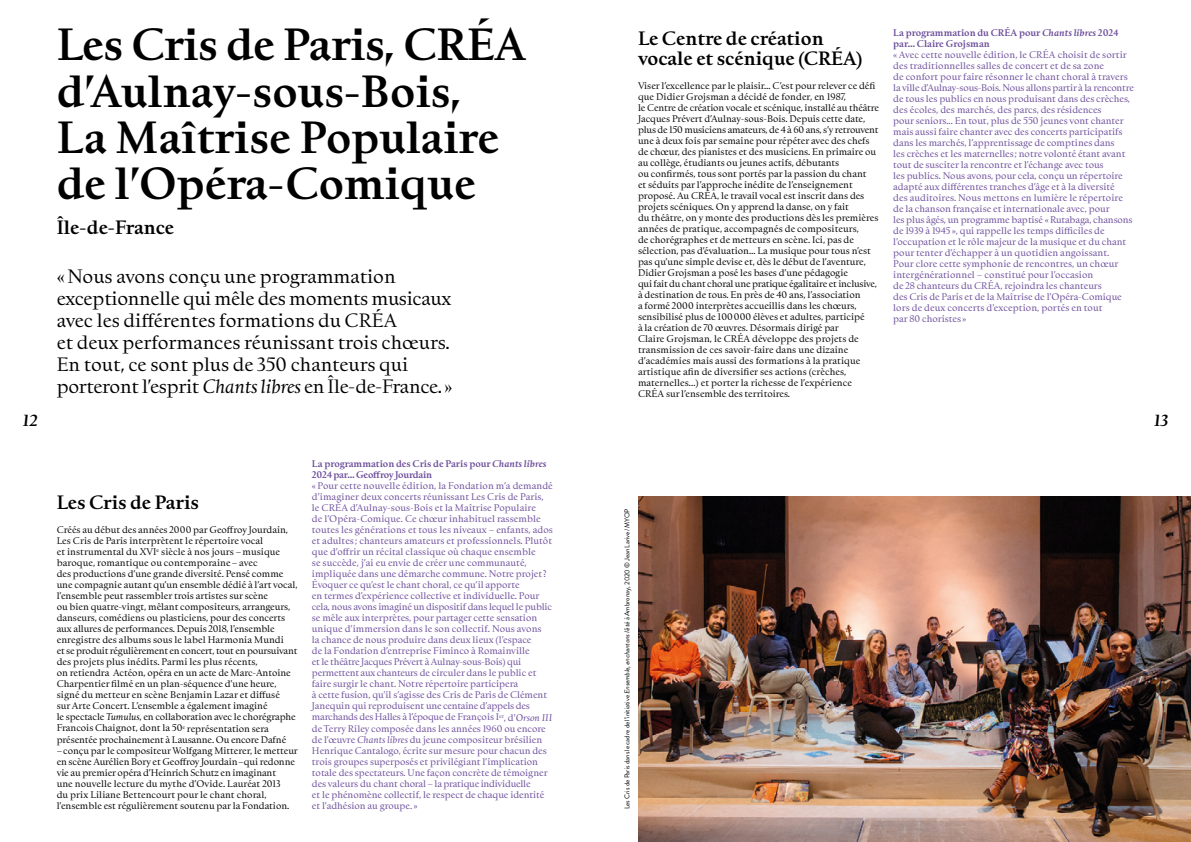
<style>
.page{position:relative;width:1191px;height:842px;background:#fff}
.page>*{position:absolute;margin:0;border:0;box-sizing:border-box;transform-origin:0 0}
.t1{font:700 42px/46.2px "Kernevel";color:#000}
.t2{font:18px/22px "Kernevel";color:#000}
.t3{font:700 18px/19.8px "Kernevel";color:#000}
.t4{font:italic 700 15px "Kernevel";color:#000}
.t5{font:9px/11px "Kernevel";color:#000}
.t6{font:9px/11px "Kernevel";color:#6b4c9a}
.t7{font:700 9px/11px "Kernevel";color:#6b4c9a}
.t8{font:7px "Brandon Grotesque";letter-spacing:-.01em;color:#000}
.s1{font-style:italic}
</style>
<div class="page">
<img style="left:638px;top:496px;width:553px;height:346px">
<h1 class="t1" style="left:57px;top:18px;width:471px">Les Cris de Paris, CRÉA d’Aulnay-sous-Bois,<br>La Maîtrise Populaire de l’Opéra-Comique</h1>
<h2 class="t3" style="left:57px;top:216px;width:119px">Île-de-France</h2>
<p class="t2" style="left:57px;top:264px;width:397px">« Nous avons conçu une programmation exceptionnelle qui mêle des moments musicaux avec les différentes formations du CRÉA<br>et deux performances réunissant trois chœurs.<br>En tout, ce sont plus de 350 chanteurs qui porteront l’esprit <span class="s1">Chants libres</span> en Île-de-France. »</p>
<h2 class="t3" style="left:638px;top:27px;width:226px">Le Centre de création vocale et scénique (CRÉA)</h2>
<p class="t5" style="left:638px;top:80px;width:242px">Viser l’excellence par le plaisir… C’est pour relever ce défi que Didier Grojsman a décidé de fonder, en 1987,<br>le Centre de création vocale et scénique, installé au théâtre Jacques Prévert d’Aulnay-sous-Bois. Depuis cette date, plus de 150 musiciens amateurs, de 4 à 60 ans, s’y retrouvent une à deux fois par semaine pour répéter avec des chefs de chœur, des pianistes et des musiciens. En primaire ou au collège, étudiants ou jeunes actifs, débutants<br>ou confirmés, tous sont portés par la passion du chant<br>et séduits par l’approche inédite de l’enseignement proposé. Au CRÉA, le travail vocal est inscrit dans des projets scéniques. On y apprend la danse, on y fait<br>du théâtre, on y monte des productions dès les premières années de pratique, accompagnés de compositeurs,<br>de chorégraphes et de metteurs en scène. Ici, pas de sélection, pas d’évaluation… La musique pour tous n’est pas qu’une simple devise et, dès le début de l’aventure, Didier Grojsman a posé les bases d’une pédagogie<br>qui fait du chant choral une pratique égalitaire et inclusive, à destination de tous. En près de 40 ans, l’association<br>a formé 2000 interprètes accueillis dans les chœurs, sensibilisé plus de 100 000 élèves et adultes, participé<br>à la création de 70 œuvres. Désormais dirigé par<br>Claire Grojsman, le CRÉA développe des projets de transmission de ces savoir-faire dans une dizaine d’académies mais aussi des formations à la pratique artistique afin de diversifier ses actions (crèches, maternelles...) et porter la richesse de l’expérience CRÉA sur l’ensemble des territoires.</p>
<p class="t7" style="left:893px;top:27px;width:227px">La programmation du CRÉA pour <span class="s1">Chants libres</span> 2024 par… Claire Grojsman</p>
<p class="t6" style="left:893px;top:49px;width:242px">« Avec cette nouvelle édition, le CRÉA choisit de sortir des traditionnelles salles de concert et de sa zone<br>de confort pour faire résonner le chant choral à travers la ville d’Aulnay-sous-Bois. Nous allons partir à la rencontre de tous les publics en nous produisant dans des crèches, des écoles, des marchés, des parcs, des résidences<br>pour seniors... En tout, plus de 550 jeunes vont chanter mais aussi faire chanter avec des concerts participatifs dans les marchés, l’apprentissage de comptines dans<br>les crèches et les maternelles ; notre volonté étant avant tout de susciter la rencontre et l’échange avec tous<br>les publics. Nous avons, pour cela, conçu un répertoire adapté aux différentes tranches d’âge et à la diversité<br>des auditoires. Nous mettons en lumière le répertoire de la chanson française et internationale avec, pour<br>les plus âgés, un programme baptisé « Rutabaga, chansons de 1939 à 1945 », qui rappelle les temps difficiles de l’occupation et le rôle majeur de la musique et du chant pour tenter d’échapper à un quotidien angoissant.<br>Pour clore cette symphonie de rencontres, un chœur intergénérationnel – constitué pour l’occasion<br>de 28 chanteurs du CRÉA, rejoindra les chanteurs<br>des Cris de Paris et de la Maîtrise de l’Opéra-Comique lors de deux concerts d’exception, portés en tout<br>par 80 choristes »</p>
<h3 class="t4" style="left:23px;top:408px;width:17px">12</h3>
<h3 class="t4" style="left:1154px;top:408px;width:16px">13</h3>
<h2 class="t3" style="left:57px;top:491px;width:144px">Les Cris de Paris</h2>
<p class="t5" style="left:57px;top:524px;width:242px">Créés au début des années 2000 par Geoffroy Jourdain, Les Cris de Paris interprètent le répertoire vocal<br>et instrumental du XVI<sup>e</sup> siècle à nos jours – musique baroque, romantique ou contemporaine – avec<br>des productions d’une grande diversité. Pensé comme une compagnie autant qu’un ensemble dédié à l’art vocal, l’ensemble peut rassembler trois artistes sur scène<br>ou bien quatre-vingt, mêlant compositeurs, arrangeurs, danseurs, comédiens ou plasticiens, pour des concerts aux allures de performances. Depuis 2018, l’ensemble enregistre des albums sous le label Harmonia Mundi<br>et se produit régulièrement en concert, tout en poursuivant des projets plus inédits. Parmi les plus récents,<br>on retiendra Actéon, opéra en un acte de Marc-Antoine Charpentier filmé en un plan-séquence d’une heure, signé du metteur en scène Benjamin Lazar et diffusé<br>sur Arte Concert. L’ensemble a également imaginé<br>le spectacle <span class="s1">Tumulus</span>, en collaboration avec le chorégraphe Francois Chaignot, dont la 50<sup>e</sup> représentation sera présentée prochainement à Lausanne. Ou encore Dafné</p>
<p class="t5" style="left:57px;top:744px;width:243px">– conçu par le compositeur Wolfgang Mitterer, le metteur en scène Aurélien Bory et Geoffroy Jourdain –qui redonne vie au premier opéra d’Heinrich Schutz en imaginant<br>une nouvelle lecture du mythe d’Ovide. Lauréat 2013<br>du prix Liliane Bettencourt pour le chant choral, l’ensemble est régulièrement soutenu par la Fondation.</p>
<p class="t7" style="left:312px;top:458px;width:236px">La programmation des Cris de Paris pour <span class="s1">Chants libres<br></span>2024 par… Geoffroy Jourdain</p>
<p class="t6" style="left:312px;top:480px;width:242px">« Pour cette nouvelle édition, la Fondation m’a demandé d’imaginer deux concerts réunissant Les Cris de Paris, le CRÉA d’Aulnay-sous-Bois et la Maîtrise Populaire<br>de l’Opéra-Comique. Ce chœur inhabituel rassemble toutes les générations et tous les niveaux – enfants, ados et adultes ; chanteurs amateurs et professionnels. Plutôt que d’offrir un récital classique où chaque ensemble<br>se succède, j’ai eu envie de créer une communauté, impliquée dans une démarche commune. Notre projet ?<br>Évoquer ce qu’est le chant choral, ce qu’il apporte<br>en termes d’expérience collective et individuelle. Pour cela, nous avons imaginé un dispositif dans lequel le public se mêle aux interprètes, pour partager cette sensation unique d’immersion dans le son collectif. Nous avons<br>la chance de nous produire dans deux lieux (l’espace<br>de la Fondation d’entreprise Fiminco à Romainville<br>et le théâtre Jacques Prévert à Aulnay-sous-Bois) qui permettent aux chanteurs de circuler dans le public et faire surgir le chant. Notre répertoire participera<br>à cette fusion, qu’il s’agisse des Cris de Paris de Clément Janequin qui reproduisent une centaine d’appels des marchands des Halles à l’époque de François I<sup>er</sup>, d’<span class="s1">Orson III </span>de Terry Riley composée dans les années 1960 ou encore de l’œuvre <span class="s1">Chants libres</span> du jeune compositeur brésilien Henrique Cantalogo, écrite sur mesure pour chacun des trois groupes superposés et privilégiant l’implication totale des spectateurs. Une façon concrète de témoigner des valeurs du chant choral – la pratique individuelle<br>et le phénomène collectif, le respect de chaque identité et l’adhésion au groupe. »</p>
<p class="t8" style="left:622px;top:809px;width:302px;rotate:-90deg">Les Cris de Paris dans le cadre de l’initiative Ensemble,enchantonsl'été à Ambronay, 2020 ©Jean Larive/MYOP</p>
</div>
